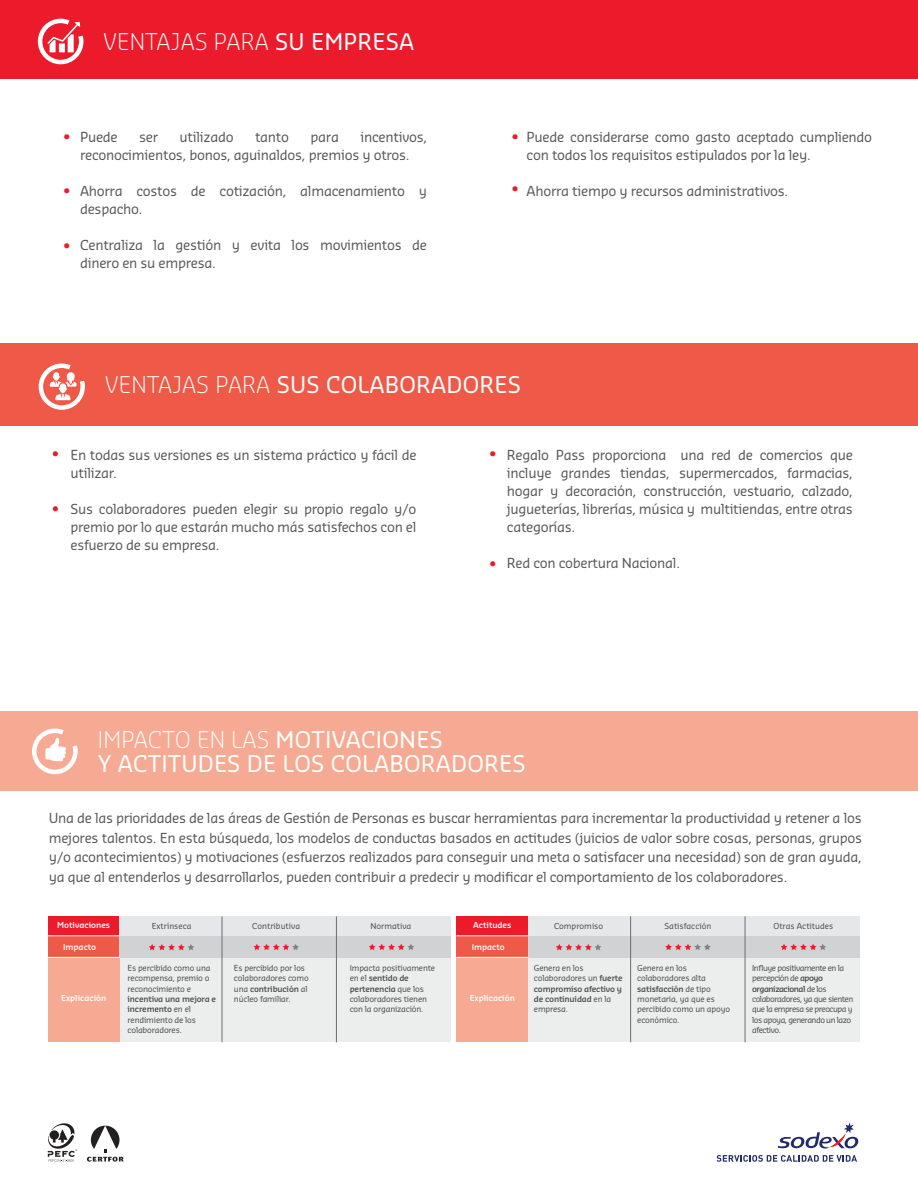
<style>
.page{position:relative;width:918px;height:1188px;background:#fff}
.page>*{position:absolute;margin:0;border:0;box-sizing:border-box;transform-origin:0 0}
.t1{font:22.5px/24px "Sansa Pro";letter-spacing:.01em;color:#fff}
.t2{font:300 22.5px "Sansa Pro";letter-spacing:.01em;color:#fff}
.t3{font:13.5px/18px "Sansa Pro";letter-spacing:-.02em;color:#57585a}
.t4{font:13.5px "Sansa Pro";color:#ec1b2b}
.t5{font:8.1px/10.5px "Sansa Pro";letter-spacing:-.02em;color:#4b4c4d}
.t6{font:8.1px/10.5px "Sansa Pro";letter-spacing:-.06em;color:#4b4c4d}
.t7{font:8.1px "Sansa Pro";color:#4b4c4d}
.t8{font:600 8.1px "Sansa Pro";color:#fff}
.s1{font-weight:400}
.s2{font-weight:300}
.s3{font-weight:600}
</style>
<div class="page">
<svg style="left:87px;top:1126px;width:37px;height:36px"></svg>
<svg style="left:48px;top:1123px;width:29px;height:39px"></svg>
<svg style="left:717px;top:1123px;width:142px;height:39px"></svg>
<div style="left:48px;top:936px;width:72px;height:21px;background:#ef5948"></div>
<div style="left:120px;top:936px;width:331px;height:21px;background:#d1d2d4"></div>
<div style="left:120px;top:957px;width:331px;height:85px;background:#eceded"></div>
<div style="left:48px;top:957px;width:72px;height:85px;background:#f7aa93"></div>
<div style="left:48px;top:916px;width:72px;height:20px;background:#ec1b2b"></div>
<div style="left:120px;top:916px;width:331px;height:20px;background:#e6e7e9"></div>
<hr style="left:222px;top:916px;width:1px;height:126px;background:#6c6d70">
<hr style="left:336px;top:916px;width:1px;height:126px;background:#6c6d70">
<hr style="left:48px;top:957px;width:72px;height:1px;background:#fff">
<hr style="left:48px;top:936px;width:72px;height:1px;background:#fff">
<svg style="left:149px;top:944px;width:45px;height:6px"></svg>
<svg style="left:253px;top:944px;width:46px;height:6px"></svg>
<svg style="left:369px;top:944px;width:45px;height:6px"></svg>
<div style="left:456px;top:936px;width:72px;height:21px;background:#ef5948"></div>
<div style="left:528px;top:936px;width:331px;height:21px;background:#d1d2d4"></div>
<div style="left:528px;top:957px;width:331px;height:85px;background:#eceded"></div>
<div style="left:456px;top:957px;width:72px;height:85px;background:#f7aa93"></div>
<div style="left:456px;top:916px;width:72px;height:20px;background:#ec1b2b"></div>
<div style="left:528px;top:916px;width:331px;height:20px;background:#e6e7e9"></div>
<hr style="left:630px;top:916px;width:1px;height:126px;background:#6c6d70">
<hr style="left:745px;top:916px;width:1px;height:126px;background:#6c6d70">
<hr style="left:456px;top:957px;width:72px;height:1px;background:#fff">
<hr style="left:456px;top:936px;width:72px;height:1px;background:#fff">
<svg style="left:556px;top:944px;width:45px;height:6px"></svg>
<svg style="left:665px;top:944px;width:46px;height:6px"></svg>
<svg style="left:781px;top:944px;width:45px;height:6px"></svg>
<div style="left:0;top:343px;width:918px;height:82px;background:#ef5948"></div>
<div style="left:0;top:711px;width:918px;height:80px;background:#f7aa93"></div>
<svg style="left:38px;top:363px;width:47px;height:47px"></svg>
<svg style="left:32px;top:728px;width:46px;height:47px"></svg>
<div style="left:0;top:0;width:918px;height:79px;background:#ec1b2b"></div>
<svg style="left:37px;top:18px;width:47px;height:47px"></svg>
<h1 class="t2" style="left:104px;top:26px;width:312px">VENTAJAS PARA <span class="s1">SU EMPRESA</span></h1>
<p class="t4" style="left:63px;top:127px;width:8px">•</p>
<p class="t4" style="left:63px;top:181px;width:8px">•</p>
<p class="t4" style="left:63px;top:236px;width:8px">•</p>
<p class="t3" style="left:80px;top:127px;width:349px;text-indent:280px">incentivos, reconocimientos, bonos, aguinaldos, premios y otros.</p>
<p class="t3" style="left:80px;top:181px;width:349px">Ahorra costos de cotización, almacenamiento y despacho.</p>
<p class="t3" style="left:80px;top:235px;width:349px">Centraliza la gestión y evita los movimientos de dinero en su empresa.</p>
<p class="t3" style="left:80px;top:127px;width:39px">Puede</p>
<p class="t3" style="left:139px;top:127px;width:20px">ser</p>
<p class="t3" style="left:180px;top:127px;width:55px">utilizado</p>
<p class="t3" style="left:255px;top:127px;width:36px">tanto</p>
<p class="t3" style="left:311px;top:127px;width:30px">para</p>
<p class="t4" style="left:512px;top:127px;width:8px">•</p>
<p class="t4" style="left:512px;top:179px;width:8px">•</p>
<p class="t3" style="left:527px;top:127px;width:347px">Puede considerarse como gasto aceptado cumpliendo con todos los requisitos estipulados por la ley.</p>
<p class="t3" style="left:527px;top:181px;width:263px">Ahorra tiempo y recursos administrativos.</p>
<h1 class="t1" style="left:105px;top:372px;width:417px"><span class="s2">VENTAJAS PARA</span> SUS COLABORADORES</h1>
<p class="t3" style="left:70px;top:445px;width:348px">En todas sus versiones es un sistema práctico y fácil de utilizar.</p>
<p class="t3" style="left:70px;top:499px;width:348px;text-align:justify">Sus colaboradores pueden elegir su propio regalo y/o premio por lo que estarán mucho más satisfechos con el esfuerzo de su empresa.</p>
<p class="t4" style="left:52px;top:444px;width:8px">•</p>
<p class="t4" style="left:489px;top:444px;width:8px">•</p>
<p class="t4" style="left:52px;top:499px;width:8px">•</p>
<p class="t4" style="left:489px;top:554px;width:8px">•</p>
<p class="t3" style="left:507px;top:445px;width:348px;text-align:justify">Regalo Pass proporciona una red de comercios que incluye grandes tiendas, supermercados, farmacias, hogar y decoración, construcción, vestuario, calzado, jugueterías, librerías, música y multitiendas, entre otras categorías.</p>
<p class="t3" style="left:507px;top:553px;width:175px">Red con cobertura Nacional.</p>
<h1 class="t1" style="left:98px;top:727px;width:429px"><span class="s2">IMPACTO EN LAS</span> MOTIVACIONES<br>Y ACTITUDES DE LOS COLABORADORES</h1>
<p class="t3" style="left:49px;top:808px;width:815px;line-height:19.5px;text-align:justify">Una de las prioridades de las áreas de Gestión de Personas es buscar herramientas para incrementar la productividad y retener a los mejores talentos. En esta búsqueda, los modelos de conductas basados en actitudes (juicios de valor sobre cosas, personas, grupos y/o acontecimientos) y motivaciones (esfuerzos realizados para conseguir una meta o satisfacer una necesidad) son de gran ayuda, ya que al entenderlos y desarrollarlos, pueden contribuir a predecir y modificar el comportamiento de los colaboradores.</p>
<p class="t8" style="left:57px;top:920px;width:54px">Motivaciones</p>
<p class="t7" style="left:152px;top:921px;width:41px">Extrínseca</p>
<p class="t7" style="left:252px;top:921px;width:49px">Contributiva</p>
<p class="t7" style="left:370px;top:921px;width:42px">Normativa</p>
<p class="t8" style="left:473px;top:920px;width:40px">Actitudes</p>
<p class="t7" style="left:554px;top:921px;width:51px">Compromiso</p>
<p class="t7" style="left:665px;top:921px;width:48px">Satisfacción</p>
<p class="t7" style="left:773px;top:921px;width:61px">Otras Actitudes</p>
<p class="t8" style="left:63px;top:942px;width:34px">Impacto</p>
<p class="t8" style="left:472px;top:942px;width:34px">Impacto</p>
<p class="t8" style="left:61px;top:993px;width:47px">Explicación</p>
<p class="t5" style="left:128px;top:962px;width:84px">Es percibido como una recompensa, premio o reconocimiento e</p>
<p class="t5" style="left:128px;top:993px;width:90px"><span class="s3">incentiva una mejora e incremento</span> en el rendimiento de los colaboradores.</p>
<p class="t5" style="left:234px;top:962px;width:76px">Es percibido por los colaboradores como una <span class="s3">contribución</span> al núcleo familiar.</p>
<p class="t5" style="left:350px;top:962px;width:87px">Impacta positivamente en el <span class="s3">sentido de pertenencia</span> que los colaboradores tienen con la organización.</p>
<p class="t8" style="left:470px;top:993px;width:47px">Explicación</p>
<p class="t5" style="left:534px;top:962px;width:90px">Genera en los colaboradores un <span class="s3">fuerte compromiso afectivo y de continuidad</span> en la empresa.</p>
<p class="t6" style="left:752px;top:962px;width:103px">Influye positivamente en la percepción de <span class="s3">apoyo organizacional</span> de los colaboradores, ya que sienten que la empresa se preocupa y los apoya, generando un lazo afectivo.</p>
<p class="t5" style="left:637px;top:962px;width:94px">Genera en los colaboradores alta <span class="s3">satisfacción</span> de tipo monetaria, ya que es percibido como un apoyo económico.</p>
</div>
